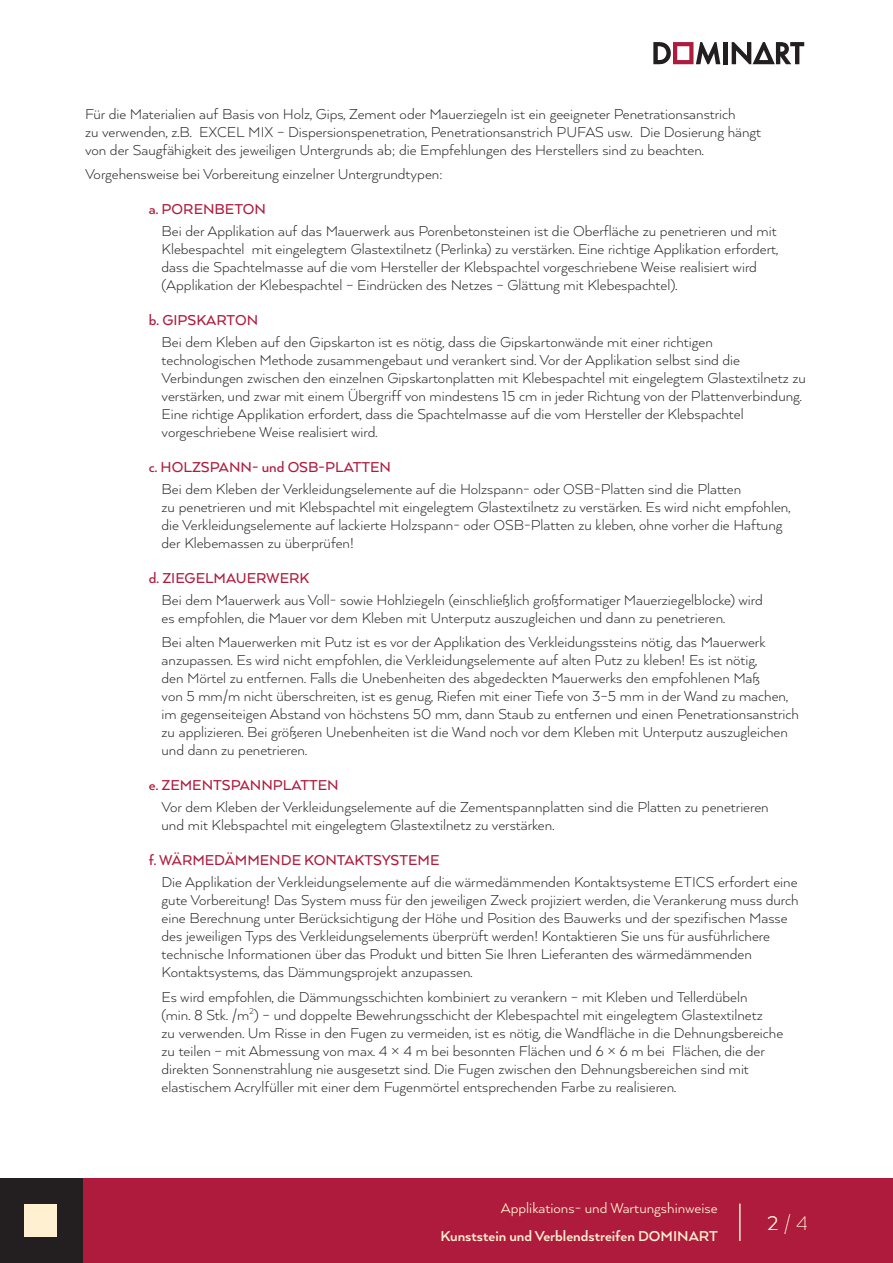
<style>
.page{position:relative;width:893px;height:1263px;background:#fff}
.page>*{position:absolute;margin:0;border:0;box-sizing:border-box;transform-origin:0 0}
.t1{font:100 22.5px "Arquitecta";color:#fef0d0}
.chleba_odsazený{font:300 16.5px/18px "Arquitecta";color:#231f20}
.chleba{font:300 16.5px/18px "Arquitecta";color:#231f20}
.NP_5{font:500 16.5px "Arquitecta";color:#ae1b3d}
.t2{font:700 16.5px "Arquitecta";color:#fef0d0}
.t3{font:16.5px "Arquitecta";color:#fef0d0}
.s1{font-size:45px}
.s2{font-weight:300}
</style>
<div class="page">
<div style="left:0;top:1178px;width:83px;height:85px;background:#231f20"></div>
<div style="left:24px;top:1204px;width:33px;height:32px;background:#fef0d0"></div>
<div style="left:83px;top:1178px;width:810px;height:85px;background:#ae1b3d"></div>
<div style="left:723px;top:42px;width:5px;height:22px;background:#231f20"></div>
<svg style="left:653px;top:42px;width:67px;height:22px"></svg>
<svg style="left:732px;top:42px;width:72px;height:22px"></svg>
<p class="chleba" style="left:85px;top:104px;width:678px">Für die Materialien auf Basis von Holz, Gips, Zement oder Mauerziegeln ist ein geeigneter Penetrationsanstrich<br>zu verwenden, z.B. EXCEL MIX – Dispersionspenetration, Penetrationsanstrich PUFAS usw. Die Dosierung hängt von der Saugfähigkeit des jeweiligen Untergrunds ab; die Empfehlungen des Herstellers sind zu beachten.</p>
<p class="chleba" style="left:85px;top:165px;width:359px">Vorgehensweise bei Vorbereitung einzelner Untergrundtypen:</p>
<p class="NP_5" style="left:149px;top:199px;width:119px">a. PORENBETON</p>
<p class="chleba_odsazený" style="left:162px;top:221px;width:618px">Bei der Applikation auf das Mauerwerk aus Porenbetonsteinen ist die Oberfläche zu penetrieren und mit Klebespachtel mit eingelegtem Glastextilnetz (Perlinka) zu verstärken. Eine richtige Applikation erfordert, dass die Spachtelmasse auf die vom Hersteller der Klebspachtel vorgeschriebene Weise realisiert wird (Applikation der Klebespachtel – Eindrücken des Netzes – Glättung mit Klebespachtel).</p>
<p class="NP_5" style="left:149px;top:309px;width:111px">b. GIPSKARTON</p>
<p class="chleba_odsazený" style="left:162px;top:332px;width:646px">Bei dem Kleben auf den Gipskarton ist es nötig, dass die Gipskartonwände mit einer richtigen technologischen Methode zusammengebaut und verankert sind. Vor der Applikation selbst sind die Verbindungen zwischen den einzelnen Gipskartonplatten mit Klebespachtel mit eingelegtem Glastextilnetz zu verstärken, und zwar mit einem Übergriff von mindestens 15 cm in jeder Richtung von der Plattenverbindung.<br>Eine richtige Applikation erfordert, dass die Spachtelmasse auf die vom Hersteller der Klebspachtel vorgeschriebene Weise realisiert wird.</p>
<p class="NP_5" style="left:149px;top:456px;width:244px">c. HOLZSPANN- und OSB-PLATTEN</p>
<p class="chleba_odsazený" style="left:162px;top:479px;width:630px">Bei dem Kleben der Verkleidungselemente auf die Holzspann- oder OSB-Platten sind die Platten<br>zu penetrieren und mit Klebspachtel mit eingelegtem Glastextilnetz zu verstärken. Es wird nicht empfohlen, die Verkleidungselemente auf lackierte Holzspann- oder OSB-Platten zu kleben, ohne vorher die Haftung der Klebemassen zu überprüfen!</p>
<p class="NP_5" style="left:149px;top:567px;width:162px">d. ZIEGELMAUERWERK</p>
<p class="chleba_odsazený" style="left:162px;top:590px;width:603px">Bei dem Mauerwerk aus Voll- sowie Hohlziegeln (einschließlich großformatiger Mauerziegelblocke) wird es empfohlen, die Mauer vor dem Kleben mit Unterputz auszugleichen und dann zu penetrieren.</p>
<p class="chleba_odsazený" style="left:162px;top:633px;width:639px">Bei alten Mauerwerken mit Putz ist es vor der Applikation des Verkleidungssteins nötig, das Mauerwerk anzupassen. Es wird nicht empfohlen, die Verkleidungselemente auf alten Putz zu kleben! Es ist nötig,<br>den Mörtel zu entfernen. Falls die Unebenheiten des abgedeckten Mauerwerks den empfohlenen Maß<br>von 5 mm/m nicht überschreiten, ist es genug, Riefen mit einer Tiefe von 3–5 mm in der Wand zu machen, im gegenseiteigen Abstand von höchstens 50 mm, dann Staub zu entfernen und einen Penetrationsanstrich zu applizieren. Bei größeren Unebenheiten ist die Wand noch vor dem Kleben mit Unterputz auszugleichen und dann zu penetrieren.</p>
<p class="NP_5" style="left:149px;top:775px;width:191px">e. ZEMENTSPANNPLATTEN</p>
<p class="chleba_odsazený" style="left:162px;top:798px;width:609px">Vor dem Kleben der Verkleidungselemente auf die Zementspannplatten sind die Platten zu penetrieren und mit Klebspachtel mit eingelegtem Glastextilnetz zu verstärken.</p>
<p class="NP_5" style="left:149px;top:850px;width:292px">f. WÄRMEDÄMMENDE KONTAKTSYSTEME</p>
<p class="chleba_odsazený" style="left:162px;top:872px;width:639px">Die Applikation der Verkleidungselemente auf die wärmedämmenden Kontaktsysteme ETICS erfordert eine gute Vorbereitung! Das System muss für den jeweiligen Zweck projiziert werden, die Verankerung muss durch eine Berechnung unter Berücksichtigung der Höhe und Position des Bauwerks und der spezifischen Masse des jeweiligen Typs des Verkleidungselements überprüft werden! Kontaktieren Sie uns für ausführlichere technische Informationen über das Produkt und bitten Sie Ihren Lieferanten des wärmedämmenden Kontaktsystems, das Dämmungsprojekt anzupassen.</p>
<p class="chleba_odsazený" style="left:162px;top:987px;width:623px">Es wird empfohlen, die Dämmungsschichten kombiniert zu verankern – mit Kleben und Tellerdübeln<br>(min. 8 Stk. /m<sup>2</sup>) – und doppelte Bewehrungsschicht der Klebespachtel mit eingelegtem Glastextilnetz<br>zu verwenden. Um Risse in den Fugen zu vermeiden, ist es nötig, die Wandfläche in die Dehnungsbereiche zu teilen – mit Abmessung von max. 4 × 4 m bei besonnten Flächen und 6 × 6 m bei Flächen, die der direkten Sonnenstrahlung nie ausgesetzt sind. Die Fugen zwischen den Dehnungsbereichen sind mit elastischem Acrylfüller mit einer dem Fugenmörtel entsprechenden Farbe zu realisieren.</p>
<p class="t3" style="left:501px;top:1197px;width:218px">Applikations- und Wartungshinweise</p>
<p class="t2" style="left:440px;top:1225px;width:279px">Kunststein und Verblendstreifen DOMINART</p>
<h1 class="t1" style="left:736px;top:1209px;width:74px"><span class="s1">|</span> <span class="s2">2</span> / 4</h1>
</div>
